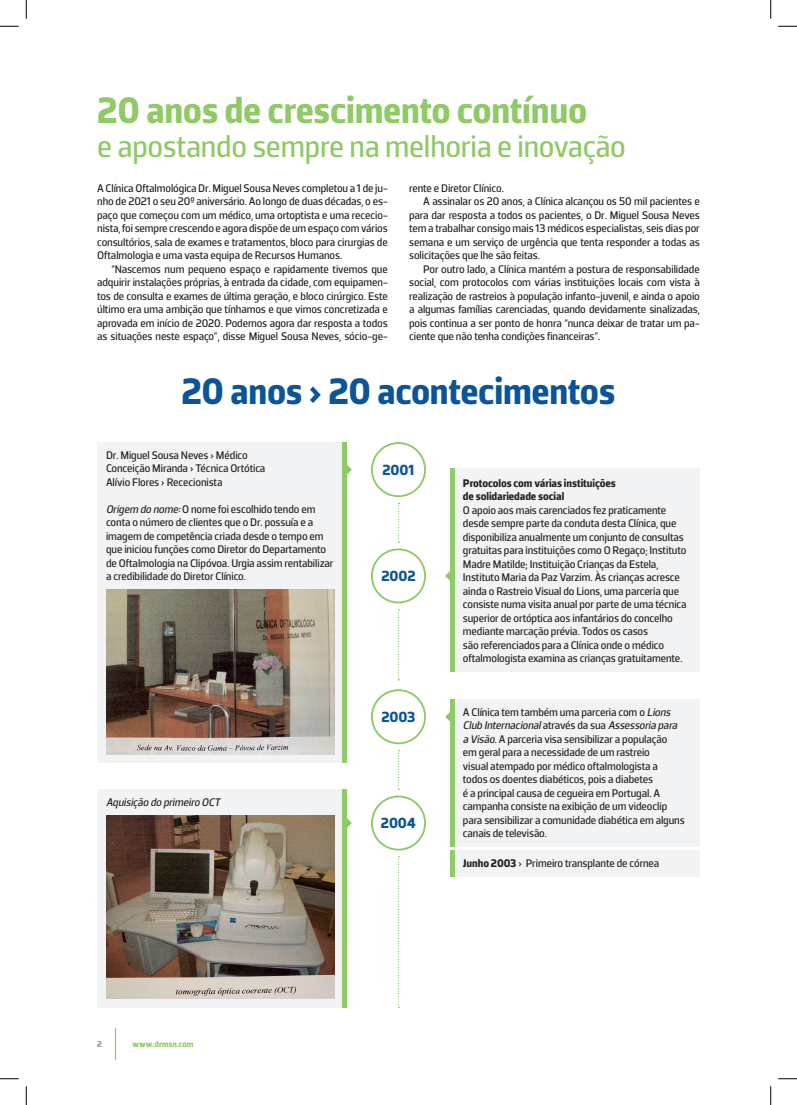
<style>
.page{position:relative;width:797px;height:1105px;background:#fff}
.page>*{position:absolute;margin:0;border:0;box-sizing:border-box;transform-origin:0 0}
.t1{font:700 37.5px "Porto Sans";letter-spacing:-.01em;color:#8fca66}
.t2{font:700 37.5px "Porto Sans";letter-spacing:-.01em;color:#0b5498}
.t3{font:31.25px "Porto Sans";letter-spacing:-.01em;color:#8fca66}
.t4{font:700 15px "Porto Sans";letter-spacing:-.01em;color:#0b5498}
.t5{font:11.25px/13.5px "Porto Sans";letter-spacing:-.01em;color:#231f20;text-align:justify}
.t6{font:700 11.25px "Porto Sans";letter-spacing:-.01em;color:#231f20}
.t7{font:italic 11.25px "Porto Sans";color:#231f20}
.t8{font:700 8.75px "Porto Sans";letter-spacing:-.01em;color:#8fca66}
.t9{font:700 8.75px "Porto Sans";color:#939598}
.s1{font-style:italic}
.s2{font-weight:700}
</style>
<div class="page">
<hr style="left:115px;top:1028px;width:1px;height:32px;background:#8fca66">
<svg style="left:398px;top:503px;width:1px;height:40px"></svg>
<svg style="left:398px;top:609px;width:1px;height:71px"></svg>
<svg style="left:398px;top:750px;width:1px;height:40px"></svg>
<svg style="left:398px;top:856px;width:1px;height:152px"></svg>
<div style="left:371px;top:442px;width:55px;height:55px;border:2px solid #8fca66;border-radius:50%"></div>
<div style="left:371px;top:548px;width:55px;height:55px;border:2px solid #8fca66;border-radius:50%"></div>
<div style="left:371px;top:689px;width:55px;height:55px;border:2px solid #8fca66;border-radius:50%"></div>
<div style="left:371px;top:795px;width:55px;height:55px;border:2px solid #8fca66;border-radius:50%"></div>
<div style="left:97px;top:442px;width:249px;height:321px;background:#f2f3f4"></div>
<div style="left:97px;top:789px;width:249px;height:219px;background:#f2f3f4"></div>
<hr style="left:342px;top:442px;width:4px;height:321px;background:#8fca66">
<hr style="left:342px;top:789px;width:4px;height:219px;background:#8fca66">
<svg style="left:445px;top:571px;width:5px;height:10px"></svg>
<svg style="left:445px;top:712px;width:5px;height:10px"></svg>
<img style="left:106px;top:589px;width:229px;height:165px">
<img style="left:106px;top:815px;width:229px;height:183px">
<div style="left:450px;top:469px;width:249px;height:203px;background:#f2f3f4"></div>
<div style="left:450px;top:699px;width:249px;height:147px;background:#f2f3f4"></div>
<div style="left:450px;top:850px;width:249px;height:26px;background:#f2f3f4"></div>
<div style="left:450px;top:469px;width:5px;height:203px;background:#8fca66"></div>
<div style="left:450px;top:699px;width:5px;height:147px;background:#8fca66"></div>
<div style="left:450px;top:850px;width:5px;height:26px;background:#8fca66"></div>
<svg style="left:346px;top:464px;width:6px;height:11px"></svg>
<svg style="left:346px;top:818px;width:6px;height:10px"></svg>
<svg style="left:0;top:25px;width:19px;height:2px"></svg>
<svg style="left:778px;top:25px;width:19px;height:2px"></svg>
<svg style="left:0;top:1078px;width:19px;height:1px"></svg>
<svg style="left:778px;top:1078px;width:19px;height:1px"></svg>
<svg style="left:25px;top:0;width:2px;height:19px"></svg>
<svg style="left:25px;top:1086px;width:2px;height:19px"></svg>
<svg style="left:770px;top:0;width:1px;height:19px"></svg>
<svg style="left:770px;top:1086px;width:1px;height:19px"></svg>
<p class="t1" style="left:97px;top:88px;width:491px">20 anos de crescimento contínuo</p>
<p class="t3" style="left:97px;top:128px;width:530px">e apostando sempre na melhoria e inovação</p>
<p class="t5" style="left:97px;top:181px;width:292px">A Clínica Oftalmológica Dr. Miguel Sousa Neves completou a 1 de ju&shy;nho de 2021 o seu 20º aniversário. Ao longo de duas décadas, o es&shy;paço que começou com um médico, uma ortoptista e uma rececio&shy;nista, foi sempre crescendo e agora dispõe de um espaço com vários consultórios, sala de exames e tratamentos, bloco para cirurgias de Oftalmologia e uma vasta equipa de Recursos Humanos.</p>
<p class="t5" style="left:97px;top:262px;width:292px;text-indent:14px">“Nascemos num pequeno espaço e rapidamente tivemos que adquirir instalações próprias, à entrada da cidade, com equipamen&shy;tos de consulta e exames de última geração, e bloco cirúrgico. Este último era uma ambição que tínhamos e que vimos concretizada e aprovada em início de 2020. Podemos agora dar resposta a todos as situações neste espaço”, disse Miguel Sousa Neves, sócio-ge-</p>
<p class="t5" style="left:409px;top:181px;width:96px">rente e Diretor Clínico.</p>
<p class="t5" style="left:409px;top:195px;width:292px;text-indent:14px">A assinalar os 20 anos, a Clínica alcançou os 50 mil pacientes e para dar resposta a todos os pacientes, o Dr. Miguel Sousa Neves tem a trabalhar consigo mais 13 médicos especialistas, seis dias por semana e um serviço de urgência que tenta responder a todas as solicitações que lhe são feitas.</p>
<p class="t5" style="left:409px;top:262px;width:292px;text-indent:14px">Por outro lado, a Clínica mantém a postura de responsabilidade social, com protocolos com várias instituições locais com vista à realização de rastreios à população infanto-juvenil, e ainda o apoio a algumas famílias carenciadas, quando devidamente sinalizadas, pois continua a ser ponto de honra “nunca deixar de tratar um pa&shy;ciente que não tenha condições financeiras”.</p>
<p class="t2" style="left:181px;top:368px;width:435px">20 anos › 20 acontecimentos</p>
<p class="t5" style="left:106px;top:448px;width:143px">Dr. Miguel Sousa Neves › Médico</p>
<p class="t5" style="left:106px;top:462px;width:161px">Conceição Miranda › Técnica Ortótica</p>
<p class="t5" style="left:106px;top:475px;width:118px">Alívio Flores › Rececionista</p>
<p class="t5" style="left:106px;top:502px;width:229px;text-align:left"><span class="s1">Origem do nome:</span>O nome foi escolhido tendo em conta o número de clientes que o Dr. possuía e a imagem de competência criada desde o tempo em que iniciou funções como Diretor do Departamento de Oftalmologia na Clipóvoa. Urgia assim rentabilizar a credibilidade do Diretor Clínico.</p>
<p class="t7" style="left:106px;top:796px;width:118px">Aquisição do primeiro OCT</p>
<p class="t4" style="left:382px;top:461px;width:33px">2001</p>
<p class="t4" style="left:381px;top:567px;width:36px">2002</p>
<p class="t4" style="left:381px;top:708px;width:36px">2003</p>
<p class="t4" style="left:381px;top:814px;width:37px">2004</p>
<p class="t6" style="left:463px;top:476px;width:154px">Protocolos com várias instituições</p>
<p class="t6" style="left:463px;top:489px;width:103px">de solidariedade social</p>
<p class="t5" style="left:463px;top:503px;width:225px;text-align:left">O apoio aos mais carenciados fez praticamente desde sempre parte da conduta desta Clínica, que disponibiliza anualmente um conjunto de consultas gratuitas para instituições como O Regaço; Instituto Madre Matilde; Instituição Crianças da Estela, Instituto Maria da Paz Varzim. Às crianças acresce ainda o Rastreio Visual do Lions, uma parceria que consiste numa visita anual por parte de uma técnica superior de ortóptica aos infantários do concelho mediante marcação prévia. Todos os casos<br>são referenciados para a Clínica onde o médico oftalmologista examina as crianças gratuitamente.</p>
<p class="t5" style="left:463px;top:705px;width:223px;text-align:left">A Clínica tem também uma parceria com o <span class="s1">Lions Club Internacional</span>a t r a v é s d a s u a <span class="s1">Assessoria para a Visão</span>. A parceria visa sensibilizar a população<br>em geral para a necessidade de um rastreio<br>visual atempado por médico oftalmologista a todos os doentes diabéticos, pois a diabetes<br>é a principal causa de cegueira em Portugal. A campanha consiste na exibição de um videoclip para sensibilizar a comunidade diabética em alguns canais de televisão.</p>
<p class="t5" style="left:463px;top:856px;width:198px"><span class="s2">Junho 2003</span> › Primeiro transplante de córnea</p>
<p class="t9" style="left:97px;top:1038px;width:6px">2</p>
<p class="t8" style="left:133px;top:1038px;width:63px">www.drmsn.com</p>
</div>
